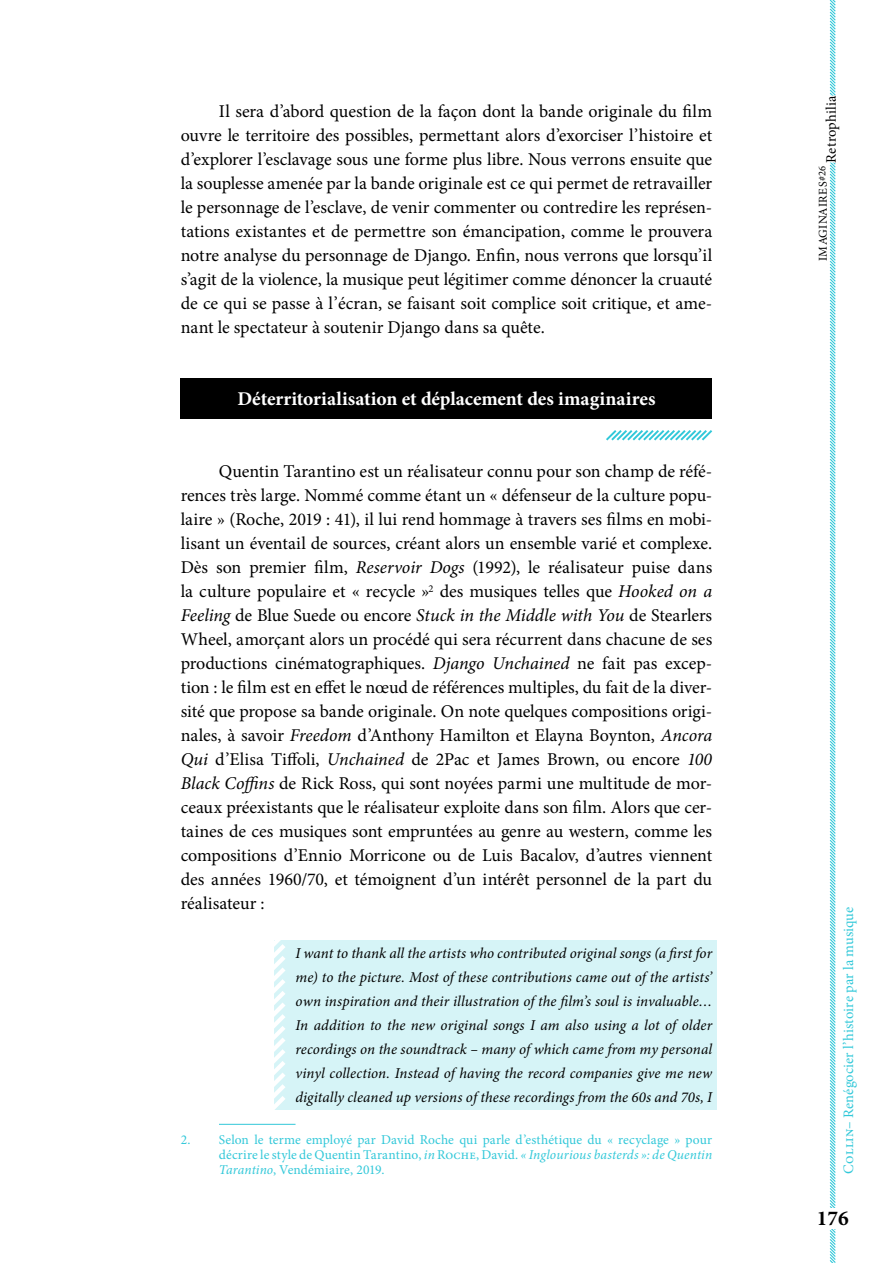
<style>
.page{position:relative;width:893px;height:1263px;background:#fff}
.page>*{position:absolute;margin:0;border:0;box-sizing:border-box;transform-origin:0 0}
.t1{font:700 21.15px "Minion Pro";color:#000}
.t2{font:700 19.5px "Minion Pro";letter-spacing:-.005em;color:#fff}
.t3{font:18px/24px "Minion Pro";letter-spacing:-.005em;color:#000;text-align:justify}
.t4{font:italic 15px/24px "Minion Pro";letter-spacing:.005em;color:#000;text-align:justify}
.t5{font:14.55px "Minion Pro";color:#32c8d9}
.t6{font:14.55px "Minion Pro";letter-spacing:.005em;color:#000}
.t7{font:13.5px/15px "Minion Pro";letter-spacing:.01em;color:#32c8d9;text-align:justify}
.t8{font:12px "Minion Pro";letter-spacing:.025em;color:#000}
.s1{font-style:italic}
.s2{font-size:10.5px}
</style>
<div class="page">
<svg style="left:829px;top:0;width:7px;height:1263px"></svg>
<div style="left:824px;top:96px;width:27px;height:67px;background:#fff"></div>
<div style="left:823px;top:1208px;width:19px;height:21px;background:#fff"></div>
<div style="left:181px;top:378px;width:531px;height:41px;background:#000"></div>
<svg style="left:606px;top:430px;width:107px;height:11px"></svg>
<div style="left:274px;top:940px;width:442px;height:170px;background:#d6f4f7"></div>
<svg style="left:274px;top:940px;width:12px;height:170px"></svg>
<hr style="left:219px;top:1124px;width:77px;height:1px;background:#32c8d9">
<p class="t3" style="left:181px;top:100px;width:533px;text-indent:38px">Il sera d’abord question de la façon dont la bande originale du film ouvre le territoire des possibles, permettant alors d’exorciser l’histoire et d’explorer l’esclavage sous une forme plus libre. Nous verrons ensuite que la souplesse amenée par la bande originale est ce qui permet de retravailler le personnage de l’esclave, de venir commenter ou contredire les représen&shy;tations existantes et de permettre son émancipation, comme le prouvera notre analyse du personnage de Django. Enfin, nous verrons que lorsqu’il s’agit de la violence, la musique peut légitimer comme dénoncer la cruauté de ce qui se passe à l’écran, se faisant soit complice soit critique, et ame&shy;nant le spectateur à soutenir Django dans sa quête.</p>
<p class="t2" style="left:237px;top:385px;width:419px">Déterritorialisation et déplacement des imaginaires</p>
<p class="t3" style="left:181px;top:460px;width:533px;text-indent:38px">Quentin Tarantino est un réalisateur connu pour son champ de réfé&shy;rences très large. Nommé comme étant un « défenseur de la culture popu&shy;laire » (Roche, 2019 : 41), il lui rend hommage à travers ses films en mobi&shy;lisant un éventail de sources, créant alors un ensemble varié et complexe.<br>Dès son premier film, <span class="s1">Reservoir Dogs</span> (1992), le réalisateur puise dans la culture populaire et « recycle »<sup>2</sup> des musiques telles que <span class="s1">Hooked on a Feeling</span> de Blue Suede ou encore <span class="s1">Stuck in the Middle with You</span> de Stearlers Wheel, amorçant alors un procédé qui sera récurrent dans chacune de ses productions cinématographiques. <span class="s1">Django Unchained</span> ne fait pas excep&shy;tion : le film est en effet le nœud de références multiples, du fait de la diver&shy;sité que propose sa bande originale. On note quelques compositions origi&shy;nales, à savoir <span class="s1">Freedom</span> d’Anthony Hamilton et Elayna Boynton, <span class="s1">Ancora Qui</span> d’Elisa Tiffoli, <span class="s1">Unchained</span> de 2Pac et James Brown, ou encore <span class="s1">100<br>Black Coffins</span> de Rick Ross, qui sont noyées parmi une multitude de mor&shy;ceaux préexistants que le réalisateur exploite dans son film. Alors que cer&shy;taines de ces musiques sont empruntées au genre au western, comme les compositions d’Ennio Morricone ou de Luis Bacalov, d’autres viennent des années 1960/70, et témoignent d’un intérêt personnel de la part du réalisateur :</p>
<p class="t4" style="left:296px;top:941px;width:418px">I want to thank all the artists who contributed original songs (a first for me) to the picture. Most of these contributions came out of the artists’ own inspiration and their illustration of the film’s soul is invaluable… In addition to the new original songs I am also using a lot of older recordings on the soundtrack – many of which came from my personal vinyl collection. Instead of having the record companies give me new digitally cleaned up versions of these recordings from the 60s and 70s, I</p>
<p class="t7" style="left:219px;top:1132px;width:495px;text-indent:-38px">2. Selon le terme employé par David Roche qui parle d’esthétique du « recyclage » pour décrire le style de Quentin Tarantino, <span class="s1">in</span> Roche, David. <span class="s1">« Inglourious basterds »: de Quentin Tarantino</span>, Vendémiaire, 2019.</p>
<p class="t6" style="left:821px;top:163px;width:68px;rotate:-90deg">Retrophilia</p>
<p class="t8" style="left:815px;top:261px;width:97px;rotate:-90deg">IMAGINAIRES<span class="s2">#26</span></p>
<p class="t5" style="left:839px;top:1173px;width:268px;rotate:-90deg">Collin– Renégocier l’histoire par la musique</p>
<p class="t1" style="left:817px;top:1203px;width:33px">176</p>
</div>
